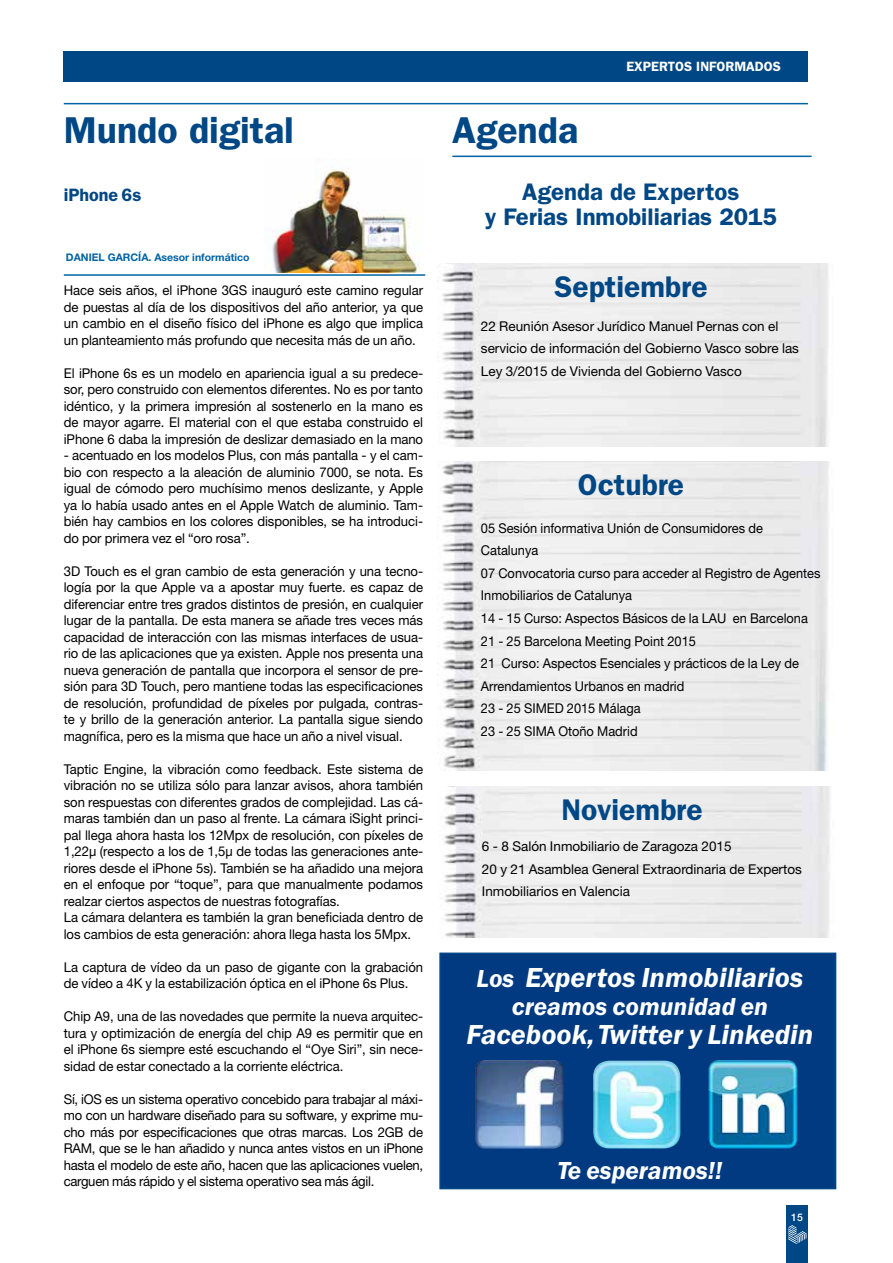
<style>
.page{position:relative;width:893px;height:1263px;background:#fff}
.page>*{position:absolute;margin:0;border:0;box-sizing:border-box;transform-origin:0 0}
.t1{font:600 37.5px "Franklin Gothic";color:#004785}
.t2{font:600 30px "Franklin Gothic";color:#004785}
.t3{font:italic 600 28.5px "Franklin Gothic";color:#fff}
.t4{font:italic 600 25.5px "Franklin Gothic";color:#fff}
.t5{font:600 24px/25.5px "Franklin Gothic";color:#004785;text-align:center}
.t6{font:600 18px "Franklin Gothic";letter-spacing:-.005em;color:#004785}
.t7{font:13.5px/16.5px "Helvetica Neue LT Std";letter-spacing:-.005em;color:#000;text-align:justify}
.t8{font:13.5px/22.5px "Helvetica Neue LT Std";letter-spacing:-.005em;color:#000;scale:.95 1}
.t9{font:600 13.5px "Franklin Gothic";color:#fff}
.t10{font:700 10.5px "Helvetica Neue LT Std";color:#0063a5}
.t11{font:500 10.5px "Helvetica Neue LT Std";color:#fff}
.s1{font-size:25.5px}
</style>
<div class="page">
<div style="left:786px;top:1205px;width:22px;height:58px;background:#004785"></div>
<svg style="left:788px;top:1225px;width:18px;height:19px"></svg>
<hr style="left:64px;top:103px;width:744px;height:1px;background:#0063a5">
<div style="left:64px;top:51px;width:744px;height:30px;background:#004785"></div>
<hr style="left:64px;top:274px;width:361px;height:2px;background:#0063a5">
<img style="left:267px;top:168px;width:153px;height:105px">
<hr style="left:452px;top:156px;width:360px;height:1px;background:#0063a5">
<img style="left:442px;top:461px;width:387px;height:310px">
<img style="left:442px;top:264px;width:387px;height:182px">
<img style="left:444px;top:787px;width:386px;height:151px">
<div style="left:439px;top:952px;width:397px;height:237px;background:#013a81;border:2px solid #004785"></div>
<img style="left:475px;top:1060px;width:88px;height:88px">
<img style="left:593px;top:1061px;width:87px;height:87px">
<img style="left:709px;top:1060px;width:88px;height:89px">
<h1 class="t1" style="left:64px;top:108px;width:232px">Mundo digital</h1>
<h3 class="t6" style="left:64px;top:184px;width:79px">iPhone 6s</h3>
<p class="t10" style="left:66px;top:250px;width:185px">DANIEL GARCÍA. Asesor informático</p>
<p class="t7" style="left:64px;top:282px;width:361px">Hace seis años, el iPhone 3GS inauguró este camino regular de puestas al día de los dispositivos del año anterior, ya que un cambio en el diseño físico del iPhone es algo que implica un planteamiento más profundo que necesita más de un año.</p>
<p class="t7" style="left:64px;top:364px;width:361px">El iPhone 6s es un modelo en apariencia igual a su predece&shy;sor, pero construido con elementos diferentes. No es por tanto idéntico, y la primera impresión al sostenerlo en la mano es de mayor agarre. El material con el que estaba construido el iPhone 6 daba la impresión de deslizar demasiado en la mano</p>
<p class="t7" style="left:64px;top:447px;width:361px">- acentuado en los modelos Plus, con más pantalla - y el cam&shy;bio con respecto a la aleación de aluminio 7000, se nota. Es igual de cómodo pero muchísimo menos deslizante, y Apple ya lo había usado antes en el Apple Watch de aluminio. Tam&shy;bién hay cambios en los colores disponibles, se ha introduci&shy;do por primera vez el “oro rosa”.</p>
<p class="t7" style="left:64px;top:562px;width:361px">3D Touch es el gran cambio de esta generación y una tecno&shy;logía por la que Apple va a apostar muy fuerte. es capaz de diferenciar entre tres grados distintos de presión, en cualquier lugar de la pantalla. De esta manera se añade tres veces más capacidad de interacción con las mismas interfaces de usua&shy;rio de las aplicaciones que ya existen. Apple nos presenta una nueva generación de pantalla que incorpora el sensor de pre&shy;sión para 3D Touch, pero mantiene todas las especificaciones de resolución, profundidad de píxeles por pulgada, contras&shy;te y brillo de la generación anterior. La pantalla sigue siendo magnífica, pero es la misma que hace un año a nivel visual.</p>
<p class="t7" style="left:64px;top:760px;width:361px;text-align:left">Taptic Engine, la vibración como feedback. Este sistema de vibración no se utiliza sólo para lanzar avisos, ahora también son respuestas con diferentes grados de complejidad. Las cá&shy;maras también dan un paso al frente. La cámara iSight princi&shy;pal llega ahora hasta los 12Mpx de resolución, con píxeles de 1,22µ (respecto a los de 1,5µ de todas las generaciones ante&shy;riores desde el iPhone 5s). También se ha añadido una mejora en el enfoque por “toque”, para que manualmente podamos realzar ciertos aspectos de nuestras fotografías.<br>La cámara delantera es también la gran beneficiada dentro de los cambios de esta generación: ahora llega hasta los 5Mpx.</p>
<p class="t7" style="left:64px;top:958px;width:361px">La captura de vídeo da un paso de gigante con la grabación de vídeo a 4K y la estabilización óptica en el iPhone 6s Plus.</p>
<p class="t7" style="left:64px;top:1008px;width:361px">Chip A9, una de las novedades que permite la nueva arquitec&shy;tura y optimización de energía del chip A9 es permitir que en el iPhone 6s siempre esté escuchando el “Oye Siri”, sin nece&shy;sidad de estar conectado a la corriente eléctrica.</p>
<p class="t7" style="left:64px;top:1090px;width:361px">Sí, iOS es un sistema operativo concebido para trabajar al máxi&shy;mo con un hardware diseñado para su software, y exprime mu&shy;cho más por especificaciones que otras marcas. Los 2GB de RAM, que se le han añadido y nunca antes vistos en un iPhone hasta el modelo de este año, hacen que las aplicaciones vuelen, carguen más rápido y el sistema operativo sea más ágil.</p>
<p class="t9" style="left:626px;top:58px;width:18px">Expertos</p>
<p class="t9" style="left:696px;top:58px;width:14px">Informados</p>
<h1 class="t1" style="left:452px;top:108px;width:127px">Agenda</h1>
<h3 class="t5" style="left:485px;top:179px;width:294px">Agenda de Expertos<br>y Ferias Inmobiliarias 2015</h3>
<h2 class="t2" style="left:554px;top:269px;width:155px">Septiembre</h2>
<p class="t7" style="left:481px;top:314px;width:320px;line-height:22.5px;text-align:left">22 Reunión Asesor Jurídico Manuel Pernas con el servicio de información del Gobierno Vasco sobre las<br>Ley 3/2015 de Vivienda del Gobierno Vasco</p>
<h2 class="t2" style="left:578px;top:467px;width:108px">Octubre</h2>
<p class="t8" style="left:481px;top:517px;width:359px">05 Sesión informativa Unión de Consumidores de Catalunya<br>07 Convocatoria curso para acceder al Registro de Agentes Inmobiliarios de Catalunya<br>14 - 15 Curso: Aspectos Básicos de la LAU en Barcelona 21 - 25 Barcelona Meeting Point 2015<br>21 Curso: Aspectos Esenciales y prácticos de la Ley de Arrendamientos Urbanos en madrid<br>23 - 25 SIMED 2015 Málaga<br>23 - 25 SIMA Otoño Madrid</p>
<h2 class="t2" style="left:561px;top:792px;width:143px">Noviembre</h2>
<p class="t7" style="left:482px;top:835px;width:321px;line-height:22.5px;text-align:left">6 - 8 Salón Inmobiliario de Zaragoza 2015<br>20 y 21 Asamblea General Extraordinaria de Expertos<br>Inmobiliarios en Valencia</p>
<h3 class="t3" style="left:476px;top:961px;width:328px"><span class="s1">Los</span> Expertos Inmobiliarios</h3>
<h3 class="t4" style="left:512px;top:992px;width:258px">creamos comunidad en</h3>
<h3 class="t3" style="left:467px;top:1018px;width:348px">Facebook, Twitter y Linkedin</h3>
<h3 class="t4" style="left:557px;top:1156px;width:167px">Te esperamos!!</h3>
<p class="t11" style="left:791px;top:1211px;width:13px">15</p>
</div>
